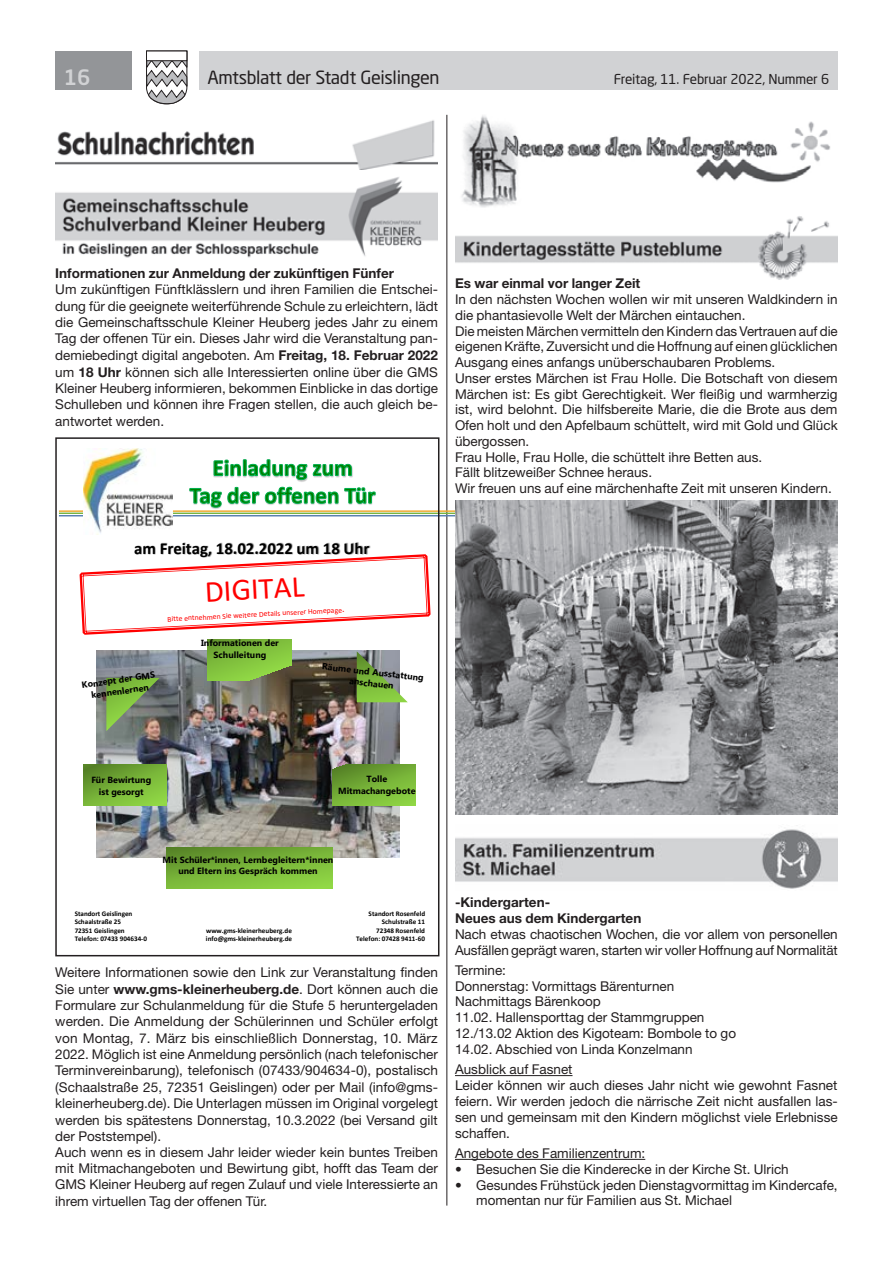
<style>
.page{position:relative;width:893px;height:1263px;background:#fff}
.page>*{position:absolute;margin:0;border:0;box-sizing:border-box;transform-origin:0 0}
.t1{font:30.9px "Calibri";color:#f00}
.t2{font:500 21px "Neo Sans Std";color:#d1d2d4}
.t3{font:18px "Neo Sans Std";letter-spacing:-.02em;color:#231f20}
.t4{font:700 16.65px "Calibri";letter-spacing:.005em;color:#000}
.t5{font:13.5px/16.4px "Helvetica Neue LT Std";color:#231f20}
.t6{font:700 13.5px/16.5px "Helvetica Neue LT Std";color:#231f20}
.t7{font:13.5px "Neo Sans Std";letter-spacing:-.015em;color:#231f20}
.t8{font:700 9px/11.4px "Microsoft Phags Pa";color:#000;text-align:center}
.t9{font:7.65px "Calibri";color:#f00}
.t10{font:700 7.05px/8.7px "Calibri";letter-spacing:-.005em;color:#000}
.s1{font-weight:700}
.s2{font-size:10.35px}
</style>
<div class="page">
<div style="left:199px;top:51px;width:639px;height:38px;background:#d1d2d4"></div>
<div style="left:55px;top:51px;width:77px;height:38px;background:#939598"></div>
<svg style="left:146px;top:50px;width:42px;height:55px"></svg>
<div style="left:146px;top:51px;width:41px;height:10px;background:#fff;border:1px solid #231f20"></div>
<hr style="left:446px;top:115px;width:1px;height:1090px;background:#231f20">
<img style="left:55px;top:120px;width:383px;height:50px">
<img style="left:55px;top:177px;width:383px;height:81px">
<img style="left:96px;top:651px;width:303px;height:206px">
<hr style="left:59px;top:515px;width:398px;height:1px;background:#577fb1">
<hr style="left:59px;top:512px;width:398px;height:2px;background:#78b540">
<hr style="left:59px;top:510px;width:398px;height:2px;background:#f0a72e">
<img style="left:84px;top:449px;width:88px;height:86px">
<img style="left:297px;top:466px;width:56px;height:16px">
<svg style="left:213px;top:459px;width:139px;height:21px"></svg>
<svg style="left:189px;top:487px;width:187px;height:21px"></svg>
<img style="left:135px;top:542px;width:236px;height:12px">
<svg style="left:333px;top:764px;width:83px;height:41px"></svg>
<img style="left:333px;top:773px;width:83px;height:27px">
<svg style="left:106px;top:707px;width:54px;height:24px"></svg>
<img style="left:96px;top:667px;width:67px;height:27px">
<img style="left:96px;top:694px;width:71px;height:13px">
<img style="left:163px;top:667px;width:4px;height:27px">
<svg style="left:357px;top:651px;width:51px;height:51px"></svg>
<img style="left:315px;top:659px;width:93px;height:27px">
<img style="left:315px;top:686px;width:93px;height:13px">
<svg style="left:83px;top:764px;width:83px;height:41px"></svg>
<img style="left:83px;top:774px;width:77px;height:27px">
<svg style="left:166px;top:847px;width:167px;height:42px;background:#78b539"></svg>
<img style="left:166px;top:853px;width:167px;height:28px">
<svg style="left:208px;top:639px;width:83px;height:42px;background:#7fb341"></svg>
<img style="left:208px;top:639px;width:78px;height:25px">
<svg style="left:80px;top:554px;width:351px;height:81px"></svg>
<img style="left:424px;top:560px;width:2px;height:50px">
<div style="left:55px;top:437px;width:384px;height:519px;border:2px solid #231f20"></div>
<hr style="left:455px;top:1075px;width:117px;height:1px;background:#231f20">
<hr style="left:455px;top:1159px;width:190px;height:1px;background:#231f20">
<img style="left:461px;top:115px;width:369px;height:93px">
<img style="left:455px;top:216px;width:383px;height:64px">
<img style="left:455px;top:501px;width:383px;height:313px">
<img style="left:455px;top:829px;width:383px;height:60px">
<h2 class="t2" style="left:64px;top:64px;width:28px">16</h2>
<h3 class="t3" style="left:207px;top:66px;width:234px">Amtsblatt der Stadt Geislingen</h3>
<p class="t7" style="left:614px;top:71px;width:217px">Freitag, 11. Februar 2022, Nummer 6</p>
<p class="t6" style="left:55px;top:265px;width:340px">Informationen zur Anmeldung der zukünftigen Fünfer</p>
<p class="t5" style="left:55px;top:281px;width:384px;text-align:justify">Um zukünftigen Fünftklässlern und ihren Familien die Entschei&shy;dung für die geeignete weiterführende Schule zu erleichtern, lädt die Gemeinschaftsschule Kleiner Heuberg jedes Jahr zu einem Tag der offenen Tür ein. Dieses Jahr wird die Veranstaltung pan&shy;demiebedingt digital angeboten. Am <span class="s1">Freitag, 18. Februar 2022 </span>um <span class="s1">18 Uhr</span> können sich alle Interessierten online über die GMS Kleiner Heuberg informieren, bekommen Einblicke in das dortige Schulleben und können ihre Fragen stellen, die auch gleich be&shy;antwortet werden.</p>
<p class="t6" style="left:455px;top:275px;width:187px">Es war einmal vor langer Zeit</p>
<p class="t5" style="left:455px;top:291px;width:384px;line-height:15.8px">In den nächsten Wochen wollen wir mit unseren Waldkindern in die phantasievolle Welt der Märchen eintauchen.<br>Die meisten Märchen vermitteln den Kindern das Vertrauen auf die eigenen Kräfte, Zuversicht und die Hoffnung auf einen glücklichen Ausgang eines anfangs unüberschaubaren Problems.<br>Unser erstes Märchen ist Frau Holle. Die Botschaft von diesem Märchen ist: Es gibt Gerechtigkeit. Wer fleißig und warmherzig ist, wird belohnt. Die hilfsbereite Marie, die die Brote aus dem Ofen holt und den Apfelbaum schüttelt, wird mit Gold und Glück übergossen.<br>Frau Holle, Frau Holle, die schüttelt ihre Betten aus.<br>Fällt blitzeweißer Schnee heraus.<br>Wir freuen uns auf eine märchenhafte Zeit mit unseren Kindern.</p>
<p class="t4" style="left:134px;top:536px;width:237px">am Freitag, 18.02.2022 um 18 Uhr</p>
<h1 class="t1" style="left:204px;top:570px;width:101px;rotate:-3deg">DIGITAL</h1>
<p class="t9" style="left:167px;top:614px;width:179px;rotate:-3deg">Bitte entnehmen Sie weitere Details unserer Homepage<span class="s2">.</span></p>
<p class="t8" style="left:201px;top:637px;width:79px">Informationen der<br>Schulleitung</p>
<p class="t8" style="left:81px;top:679px;width:75px;rotate:-8deg">Konzept der GMS kennenlernen</p>
<p class="t8" style="left:323px;top:660px;width:104px;rotate:7deg">Räume und Ausstattung anschauen</p>
<p class="t8" style="left:91px;top:774px;width:61px">Für Bewirtung ist gesorgt</p>
<p class="t8" style="left:338px;top:773px;width:79px">Tolle<br>Mitmachangebote</p>
<p class="t10" style="left:75px;top:909px;width:74px">Standort Geislingen<br>Schaalstraße 25<br>72351 Geislingen<br>Telefon: 07433 904634-0</p>
<p class="t8" style="left:162px;top:853px;width:172px">Mit Schüler*innen, Lernbegleitern*innen und Eltern ins Gespräch kommen</p>
<p class="t10" style="left:206px;top:926px;width:88px">www.gms-kleinerheuberg.de info@gms-kleinerheuberg.de</p>
<p class="t10" style="left:356px;top:909px;width:71px;text-align:right">Standort Rosenfeld<br>Schulstraße 11<br>72348 Rosenfeld<br>Telefon: 07428 9411-60</p>
<p class="t5" style="left:55px;top:964px;width:384px">Weitere Informationen sowie den Link zur Veranstaltung finden Sie unter <span class="s1">www.gms-kleinerheuberg.de</span>. Dort können auch die Formulare zur Schulanmeldung für die Stufe 5 heruntergeladen werden. Die Anmeldung der Schülerinnen und Schüler erfolgt von Montag, 7. März bis einschließlich Donnerstag, 10. März 2022. Möglich ist eine Anmeldung persönlich (nach telefonischer Terminvereinbarung), telefonisch (07433/904634-0), postalisch (Schaalstraße 25, 72351 Geislingen) oder per Mail (info@gms&shy;kleinerheuberg.de). Die Unterlagen müssen im Original vorgelegt werden bis spätestens Donnerstag, 10.3.2022 (bei Versand gilt der Poststempel).<br>Auch wenn es in diesem Jahr leider wieder kein buntes Treiben mit Mitmachangeboten und Bewirtung gibt, hofft das Team der GMS Kleiner Heuberg auf regen Zulauf und viele Interessierte an ihrem virtuellen Tag der offenen Tür.</p>
<p class="t6" style="left:455px;top:893px;width:188px">-Kindergarten-<br>Neues aus dem Kindergarten</p>
<p class="t5" style="left:455px;top:926px;width:384px;line-height:15.8px">Nach etwas chaotischen Wochen, die vor allem von personellen<br>Ausfällen geprägt waren, starten wir voller Hoffnung auf Normalität</p>
<p class="t5" style="left:455px;top:962px;width:283px;line-height:15.9px">Termine:<br>Donnerstag: Vormittags Bärenturnen<br>Nachmittags Bärenkoop<br>11.02. Hallensporttag der Stammgruppen<br>12./13.02 Aktion des Kigoteam: Bombole to go<br>14.02. Abschied von Linda Konzelmann</p>
<p class="t5" style="left:455px;top:1061px;width:384px;line-height:15.9px">Ausblick auf Fasnet<br>Leider können wir auch dieses Jahr nicht wie gewohnt Fasnet feiern. Wir werden jedoch die närrische Zeit nicht ausfallen las&shy;sen und gemeinsam mit den Kindern möglichst viele Erlebnisse schaffen.</p>
<p class="t5" style="left:455px;top:1145px;width:192px">Angebote des Familienzentrum:</p>
<p class="t5" style="left:455px;top:1160px;width:335px">• Besuchen Sie die Kinderecke in der Kirche St. Ulrich</p>
<p class="t5" style="left:476px;top:1177px;width:363px;line-height:15.8px;text-indent:-21px">• Gesundes Frühstück jeden Dienstagvormittag im Kindercafe, momentan nur für Familien aus St. Michael</p>
</div>
